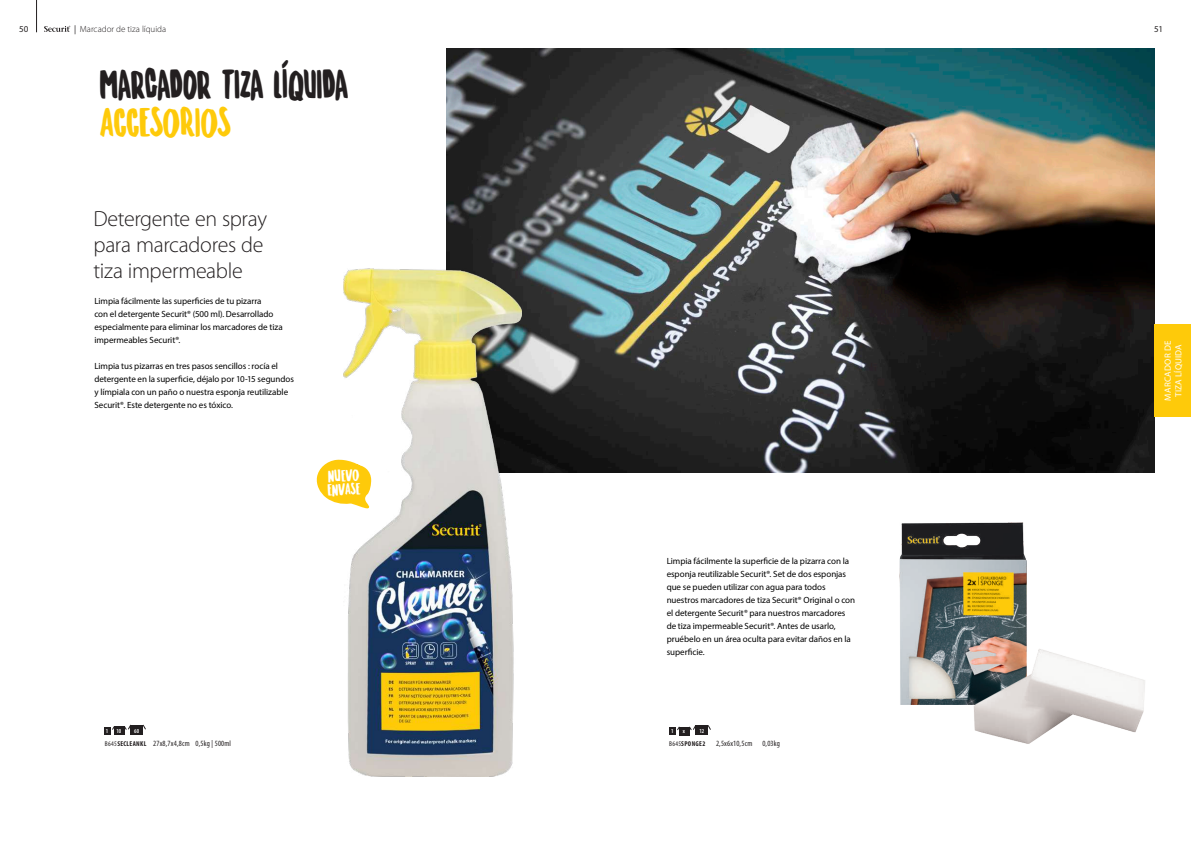
<style>
.page{position:relative;width:1191px;height:842px;background:#fff}
.page>*{position:absolute;margin:0;border:0;box-sizing:border-box;transform-origin:0 0}
.t1{font:48px "Securit Hand Pro";letter-spacing:-.06em;color:#231f20}
.t2{font:48px "Securit Hand Pro";letter-spacing:-.06em;color:#feca0a}
.t3{font:300 22px/26px "Myriad Pro";letter-spacing:-.015em;color:#231f20}
.t4{font:19.1px/13.7px "Securit Hand Pro";color:#fff}
.t5{font:9px/13px "Myriad Pro";letter-spacing:-.005em;color:#000}
.t6{font:300 9px "Myriad Pro";color:#231f20}
.t7{font:9px/10.8px "Myriad Pro";letter-spacing:.025em;color:#fff;text-align:center}
.t8{font:9px "Myriad Pro";color:#231f20}
.t9{font:condensed 8px "Myriad Pro";letter-spacing:.02em;color:#231f20}
.t10{font:700 condensed 7px "Myriad Pro";letter-spacing:.05em;color:#231f20}
.t11{font:600 condensed 6px "Myriad Pro";color:#fff}
.s1{font-weight:400}
.s2{font-size:7px}
.s3{font-weight:700;font-size:7px}
</style>
<div class="page">
<img style="left:900px;top:523px;width:126px;height:182px">
<img style="left:965px;top:635px;width:180px;height:109px">
<svg style="left:316px;top:460px;width:28px;height:44px"></svg>
<img style="left:447px;top:48px;width:707px;height:425px">
<img style="left:344px;top:269px;width:178px;height:507px">
<svg style="left:44px;top:26px;width:26px;height:6px"></svg>
<hr style="left:36px;top:0;width:1px;height:32px;background:#231f20">
<div style="left:1154px;top:325px;width:37px;height:92px;background:#feca0a"></div>
<div style="left:669px;top:728px;width:6px;height:7px;background:#231f20"></div>
<div style="left:679px;top:727px;width:10px;height:8px;background:#231f20"></div>
<div style="left:695px;top:725px;width:13px;height:10px;background:#231f20"></div>
<svg style="left:689px;top:726px;width:6px;height:4px"></svg>
<div style="left:104px;top:727px;width:6px;height:8px;background:#231f20"></div>
<div style="left:114px;top:726px;width:11px;height:9px;background:#231f20"></div>
<div style="left:130px;top:725px;width:13px;height:10px;background:#231f20"></div>
<svg style="left:125px;top:725px;width:5px;height:5px"></svg>
<p class="t8" style="left:19px;top:24px;width:11px">50</p>
<p class="t6" style="left:74px;top:23px;width:93px"><span class="s1">|</span> Marcador de tiza líquida</p>
<p class="t8" style="left:1154px;top:24px;width:10px">51</p>
<h1 class="t1" style="left:98px;top:58px;width:253px">MARCADOR TIZA LÍQUIDA</h1>
<h1 class="t2" style="left:98px;top:96px;width:136px">ACCESORIOS</h1>
<h2 class="t3" style="left:93px;top:205px;width:175px">Detergente en spray para marcadores de tiza impermeable</h2>
<p class="t5" style="left:94px;top:294px;width:190px">Limpia fácilmente las superficies de tu pizarra<br>con el detergente Securit® (500 ml). Desarrollado especialmente para eliminar los marcadores de tiza impermeables Securit®.</p>
<p class="t5" style="left:94px;top:359px;width:201px">Limpia tus pizarras en tres pasos sencillos : rocía el detergente en la superficie, déjalo por 10-15 segundos y límpiala con un paño o nuestra esponja reutilizable Securit®. Este detergente no es tóxico.</p>
<h3 class="t4" style="left:326px;top:469px;width:36px;rotate:-2deg">NUEVO<br>ENVASE</h3>
<p class="t11" style="left:106px;top:727px;width:4px">1</p>
<p class="t11" style="left:116px;top:727px;width:6px">10</p>
<p class="t11" style="left:134px;top:727px;width:6px">60</p>
<p class="t9" style="left:105px;top:738px;width:128px"><span class="s2">B645</span><span class="s3">SECLEANKL</span> 27x8,7x4,8cm 0,5kg | 500ml</p>
<p class="t5" style="left:666px;top:554px;width:190px">Limpia fácilmente la superficie de la pizarra con la esponja reutilizable Securit®. Set de dos esponjas que se pueden utilizar con agua para todos nuestros marcadores de tiza Securit® Original o con el detergente Securit® para nuestros marcadores de tiza impermeable Securit®. Antes de usarlo, pruébelo en un área oculta para evitar daños en la superficie.</p>
<p class="t11" style="left:671px;top:727px;width:4px">1</p>
<p class="t11" style="left:683px;top:727px;width:4px">x</p>
<p class="t11" style="left:699px;top:727px;width:6px">12</p>
<p class="t10" style="left:669px;top:739px;width:38px"><span class="s1">B645</span>SPONGE2</p>
<p class="t9" style="left:716px;top:738px;width:38px">2,5x6x10,5cm</p>
<p class="t9" style="left:762px;top:738px;width:19px">0,03kg</p>
<p class="t7" style="left:1162px;top:401px;width:61px;rotate:-90deg">MARCADOR DE<br>TIZA LÍQUIDA</p>
</div>
